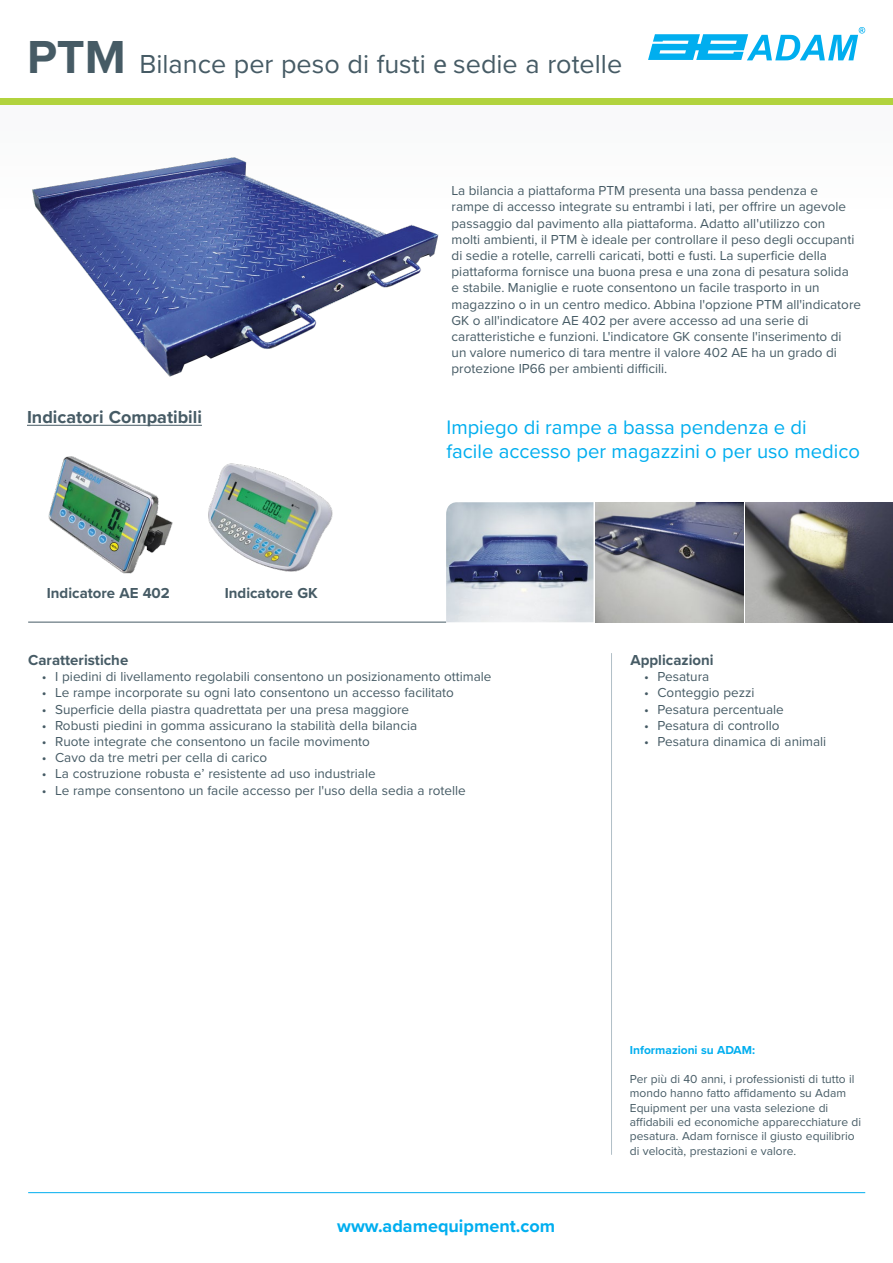
<style>
.page{position:relative;width:893px;height:1263px;background:#fff}
.page>*{position:absolute;margin:0;border:0;box-sizing:border-box;transform-origin:0 0}
.t1{font:27px "Proxima Nova";color:#465b65}
.t2{font:20.25px/24.3px "Proxima Nova";color:#00aeef}
.t3{font:700 18px "Proxima Nova";color:#465b65}
.t4{font:700 18px "Proxima Nova";color:#00aeef}
.t5{font:700 15px "Proxima Nova";color:#465b65}
.t6{font:13.5px/16.2px "Proxima Nova";color:#465b65}
.t7{font:12px/14.4px "Proxima Nova";color:#465b65}
.t8{font:700 12px "Proxima Nova";color:#00aeef}
.s1{font-weight:700;font-size:48px}
.s2{font-family:"Myriad Pro"}
</style>
<div class="page">
<img style="left:44px;top:218px;width:395px;height:159px">
<hr style="left:27px;top:425px;width:175px;height:1px;background:#465b65">
<img style="left:48px;top:456px;width:125px;height:118px">
<img style="left:208px;top:463px;width:125px;height:109px">
<svg style="left:0;top:104px;width:893px;height:114px"></svg>
<svg style="left:648px;top:27px;width:217px;height:33px"></svg>
<div style="left:0;top:98px;width:893px;height:6px;background:#b2d33e"></div>
<hr style="left:28px;top:1192px;width:837px;height:1px;background:#00aeef">
<hr style="left:28px;top:622px;width:418px;height:1px;background:#465b65">
<hr style="left:611px;top:653px;width:1px;height:502px;background:#b1bfc7">
<img style="left:446px;top:502px;width:147px;height:120px">
<img style="left:596px;top:502px;width:147px;height:120px">
<img style="left:745px;top:502px;width:148px;height:120px">
<h1 class="t1" style="left:27px;top:43px;width:597px"><span class="s1">PTM</span> Bilance per peso di fusti <span class="s2">e</span> sedie a rotelle</h1>
<h3 class="t3" style="left:27px;top:403px;width:176px">Indicatori Compatibili</h3>
<p class="t5" style="left:47px;top:582px;width:125px">Indicatore AE 402</p>
<p class="t5" style="left:225px;top:582px;width:94px">Indicatore GK</p>
<p class="t6" style="left:452px;top:182px;width:411px">La bilancia a piattaforma PTM presenta una bassa pendenza e<br>rampe di accesso integrate su entrambi i lati, per offrire un agevole passaggio dal pavimento alla piattaforma. Adatto all'utilizzo con<br>molti ambienti, il PTM è ideale per controllare il peso degli occupanti di sedie a rotelle, carrelli caricati, botti e fusti. La superficie della piattaforma fornisce una buona presa e una zona di pesatura solida<br>e stabile. Maniglie e ruote consentono un facile trasporto in un magazzino o in un centro medico. Abbina l'opzione PTM all'indicatore GK o all'indicatore AE 402 per avere accesso ad una serie di caratteristiche e funzioni. L'indicatore GK consente l'inserimento di<br>un valore numerico di tara mentre il valore 402 AE ha un grado di protezione IP66 per ambienti difficili.</p>
<h2 class="t2" style="left:446px;top:414px;width:415px">Impiego di rampe a bassa pendenza e di<br>facile accesso per magazzini o per uso medico</h2>
<p class="t5" style="left:28px;top:649px;width:102px">Caratteristiche</p>
<p class="t6" style="left:42px;top:668px;width:451px">• I piedini di livellamento regolabili consentono un posizionamento ottimale</p>
<p class="t6" style="left:42px;top:684px;width:414px">• Le rampe incorporate su ogni lato consentono un accesso facilitato</p>
<p class="t6" style="left:42px;top:700px;width:369px">• Superficie della piastra quadrettata per una presa maggiore</p>
<p class="t6" style="left:42px;top:716px;width:377px">• Robusti piedini in gomma assicurano la stabilità della bilancia</p>
<p class="t6" style="left:42px;top:733px;width:330px">• Ruote integrate che consentono un facile movimento</p>
<p class="t6" style="left:42px;top:749px;width:227px">• Cavo da tre metri per cella di carico</p>
<p class="t6" style="left:42px;top:765px;width:335px">• La costruzione robusta e’ resistente ad uso industriale</p>
<p class="t6" style="left:42px;top:781px;width:426px">• Le rampe consentono un facile accesso per l'uso della sedia a rotelle</p>
<p class="t5" style="left:630px;top:649px;width:85px">Applicazioni</p>
<p class="t6" style="left:644px;top:668px;width:67px">• Pesatura</p>
<p class="t6" style="left:644px;top:684px;width:112px">• Conteggio pezzi</p>
<p class="t6" style="left:644px;top:700px;width:141px">• Pesatura percentuale</p>
<p class="t6" style="left:644px;top:716px;width:137px">• Pesatura di controllo</p>
<p class="t6" style="left:644px;top:733px;width:184px">• Pesatura dinamica di animali</p>
<h3 class="t4" style="left:337px;top:1212px;width:219px">www.adamequipment.com</h3>
<p class="t8" style="left:630px;top:1041px;width:127px">Informazioni su ADAM:</p>
<p class="t7" style="left:630px;top:1071px;width:233px">Per più di 40 anni, i professionisti di tutto il mondo hanno fatto affidamento su Adam Equipment per una vasta selezione di affidabili ed economiche apparecchiature di pesatura. Adam fornisce il giusto equilibrio di velocità, prestazioni e valore.</p>
</div>
